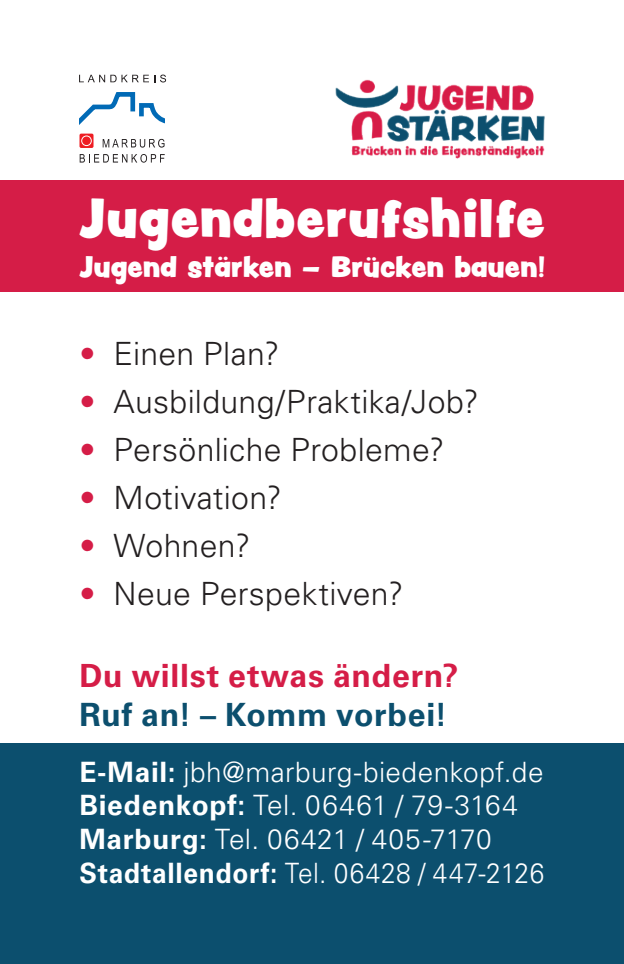
<style>
.page{position:relative;width:624px;height:964px;background:#fff}
.page>*{position:absolute;margin:0;border:0;box-sizing:border-box;transform-origin:0 0}
.t1{font:48px "Peachy Keen JF";letter-spacing:.02em;color:#fff}
.t2{font:300 32px "Univers LT Pro 45";letter-spacing:.01em;color:#231f20}
.t3{font:700 32px "Univers LT Pro 65";letter-spacing:.025em;color:#d51d47}
.t4{font:700 32px "Univers LT Pro 65";letter-spacing:.02em;color:#0c4f6e}
.t5{font:300 28px/33.6px "Univers LT Pro 45";letter-spacing:.015em;color:#fff}
.t6{font:26px "Peachy Keen JF";color:#fff}
.s1{color:#d51d47}
.s2{font-family:"Univers LT Pro 65";font-weight:700}
</style>
<div class="page">
<div style="left:0;top:181px;width:624px;height:111px;background:#d51d47"></div>
<div style="left:0;top:744px;width:624px;height:220px;background:#0c4f6e"></div>
<img style="left:335px;top:79px;width:210px;height:80px">
<svg style="left:79px;top:92px;width:86px;height:33px"></svg>
<div style="left:79px;top:134px;width:14px;height:14px;background:#ee1d23;border-radius:2px"></div>
<div style="left:81px;top:135px;width:11px;height:11px;border:1px solid #fff;border-radius:50%"></div>
<svg style="left:79px;top:75px;width:87px;height:7px"></svg>
<svg style="left:103px;top:139px;width:61px;height:9px"></svg>
<svg style="left:80px;top:154px;width:85px;height:9px"></svg>
<h1 class="t1" style="left:79px;top:181px;width:467px">Jugendberufshilfe</h1>
<p class="t6" style="left:79px;top:246px;width:466px">Jugend stärken – Brücken bauen!</p>
<p class="t2" style="left:79px;top:333px;width:202px"><span class="s1">•</span> Einen Plan?</p>
<p class="t2" style="left:79px;top:381px;width:401px"><span class="s1">•</span> Ausbildung/Praktika/Job?</p>
<p class="t2" style="left:79px;top:429px;width:367px"><span class="s1">•</span> Persönliche Probleme?</p>
<p class="t2" style="left:79px;top:477px;width:204px"><span class="s1">•</span> Motivation?</p>
<p class="t2" style="left:79px;top:525px;width:172px"><span class="s1">•</span> Wohnen?</p>
<p class="t2" style="left:79px;top:573px;width:325px"><span class="s1">•</span> Neue Perspektiven?</p>
<p class="t3" style="left:79px;top:653px;width:380px">Du willst etwas ändern?</p>
<p class="t4" style="left:79px;top:692px;width:369px">Ruf an! – Komm vorbei!</p>
<p class="t5" style="left:79px;top:754px;width:466px"><span class="s2">E-Mail:</span> jbh@marburg-biedenkopf.de <span class="s2">Biedenkopf:</span> Tel. 06461 / 79-3164<br><span class="s2">Marburg:</span> Tel. 06421 / 405-7170<br><span class="s2">Stadtallendorf:</span> Tel. 06428 / 447-2126</p>
</div>
